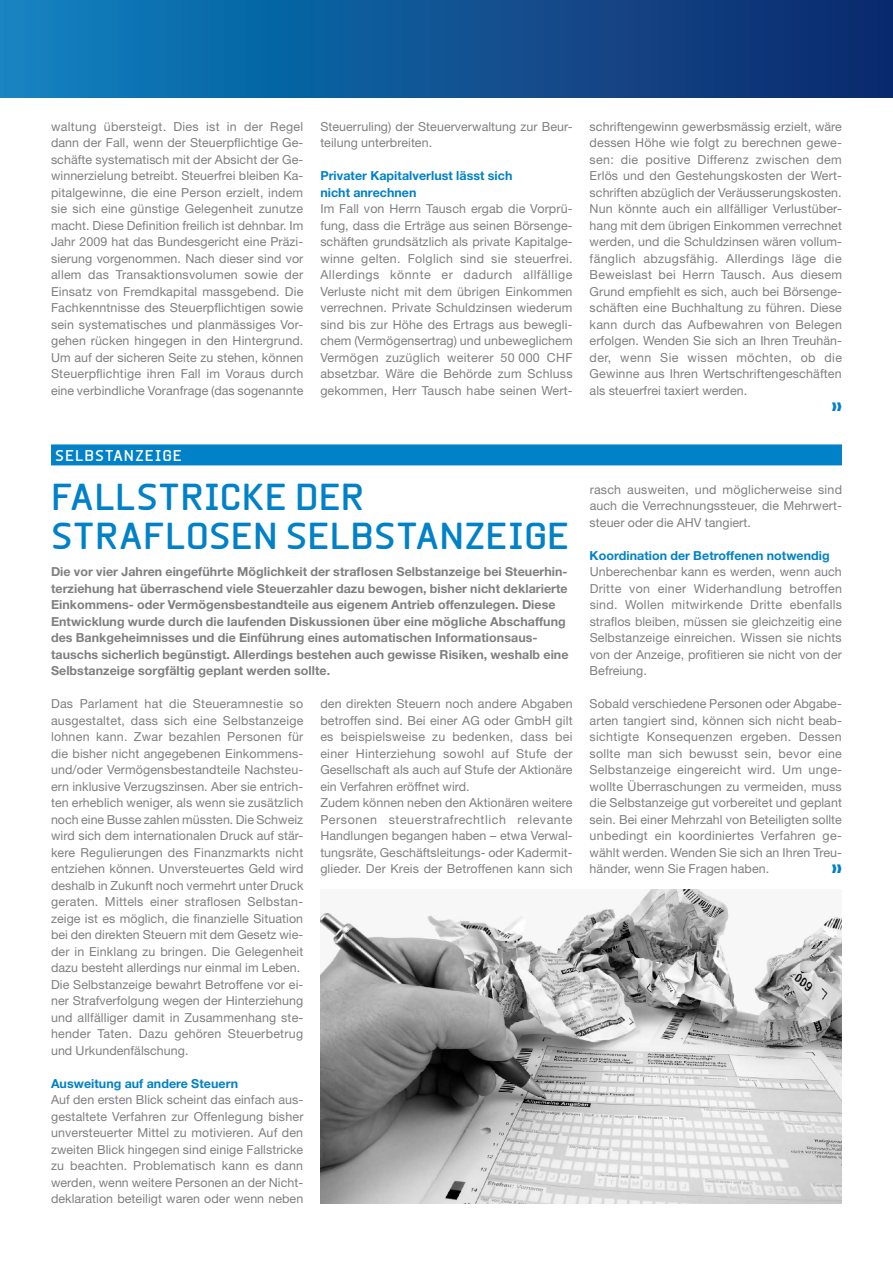
<style>
.page{position:relative;width:893px;height:1263px;background:#fff}
.page>*{position:absolute;margin:0;border:0;box-sizing:border-box;transform-origin:0 0}
.t1{font:700 36px/39px "Beta Sans";color:#0081c8}
.t2{font:700 15px "Beta Sans";letter-spacing:.06em;color:#fff}
.t3{font:12.45px/16.5px "Helvetica Neue LT Std";letter-spacing:.005em;color:#808083;text-align:justify}
.t4{font:700 12.45px/16.5px "Helvetica Neue LT Std";letter-spacing:.005em;color:#808083}
.t5{font:700 12.45px/16.5px "Helvetica Neue LT Std";letter-spacing:.005em;color:#0081c8}
</style>
<div class="page">
<div style="left:0;top:0;width:893px;height:98px;background:linear-gradient(to right,#0f82c0,#0e286b)"></div>
<div style="left:51px;top:444px;width:791px;height:21px;background:#0081c8"></div>
<img style="left:320px;top:890px;width:522px;height:313px">
<p class="t3" style="left:51px;top:118px;width:254px">waltung übersteigt. Dies ist in der Regel dann der Fall, wenn der Steuerpflichtige Ge&shy;schäfte systematisch mit der Absicht der Ge&shy;winnerzielung betreibt. Steuerfrei bleiben Ka&shy;pitalgewinne, die eine Person erzielt, indem sie sich eine günstige Gelegenheit zunutze macht. Diese Definition freilich ist dehnbar. Im Jahr 2009 hat das Bundesgericht eine Präzi&shy;sierung vorgenommen. Nach dieser sind vor allem das Transaktionsvolumen sowie der Einsatz von Fremdkapital massgebend. Die Fachkenntnisse des Steuerpflichtigen sowie sein systematisches und planmässiges Vor&shy;gehen rücken hingegen in den Hintergrund.<br>Um auf der sicheren Seite zu stehen, können Steuerpflichtige ihren Fall im Voraus durch eine verbindliche Voranfrage (das sogenannte</p>
<p class="t3" style="left:320px;top:118px;width:254px">Steuerruling) der Steuerverwaltung zur Beur&shy;teilung unterbreiten.</p>
<p class="t5" style="left:320px;top:167px;width:194px">Privater Kapitalverlust lässt sich nicht anrechnen</p>
<p class="t3" style="left:320px;top:200px;width:254px">Im Fall von Herrn Tausch ergab die Vorprü&shy;fung, dass die Erträge aus seinen Börsenge&shy;schäften grundsätzlich als private Kapitalge&shy;winne gelten. Folglich sind sie steuerfrei.<br>Allerdings könnte er dadurch allfällige Verluste nicht mit dem übrigen Einkommen verrechnen. Private Schuldzinsen wiederum sind bis zur Höhe des Ertrags aus bewegli&shy;chem (Vermögensertrag) und unbeweglichem Vermögen zuzüglich weiterer 50 000 CHF absetzbar. Wäre die Behörde zum Schluss gekommen, Herr Tausch habe seinen Wert-</p>
<p class="t3" style="left:590px;top:118px;width:254px">schriftengewinn gewerbsmässig erzielt, wäre dessen Höhe wie folgt zu berechnen gewe&shy;sen: die positive Differenz zwischen dem Erlös und den Gestehungskosten der Wert&shy;schriften abzüglich der Veräusserungskosten.<br>Nun könnte auch ein allfälliger Verlustüber&shy;hang mit dem übrigen Einkommen verrechnet werden, und die Schuldzinsen wären vollum&shy;fänglich abzugsfähig. Allerdings läge die Beweislast bei Herrn Tausch. Aus diesem Grund empfiehlt es sich, auch bei Börsenge&shy;schäften eine Buchhaltung zu führen. Diese kann durch das Aufbewahren von Belegen erfolgen. Wenden Sie sich an Ihren Treuhän&shy;der, wenn Sie wissen möchten, ob die Gewinne aus Ihren Wertschriftengeschäften als steuerfrei taxiert werden.</p>
<p class="t2" style="left:55px;top:446px;width:80px">SELBSTANZE</p>
<p class="t2" style="left:155px;top:446px;width:27px">IGE</p>
<h1 class="t1" style="left:51px;top:478px;width:289px">FALLSTRICKE DER<br>STRAFLOSEN</h1>
<h1 class="t1" style="left:286px;top:517px;width:176px">SELBSTANZE</h1>
<h1 class="t1" style="left:508px;top:517px;width:58px">IGE</h1>
<p class="t4" style="left:51px;top:563px;width:519px">Die vor vier Jahren eingeführte Möglichkeit der straflosen Selbstanzeige bei Steuerhin&shy;terziehung hat überraschend viele Steuerzahler dazu bewogen, bisher nicht deklarierte Einkommens- oder Vermögensbestandteile aus eigenem Antrieb offenzulegen. Diese Entwicklung wurde durch die laufenden Diskussionen über eine mögliche Abschaffung des Bankgeheimnisses und die Einführung eines automatischen Informationsaus&shy;tauschs sicherlich begünstigt. Allerdings bestehen auch gewisse Risiken, weshalb eine Selbstanzeige sorgfältig geplant werden sollte.</p>
<p class="t3" style="left:51px;top:695px;width:254px;text-align:left">Das Parlament hat die Steueramnestie so ausgestaltet, dass sich eine Selbstanzeige lohnen kann. Zwar bezahlen Personen für die bisher nicht angegebenen Einkommens&shy;und/oder Vermögensbestandteile Nachsteu&shy;ern inklusive Verzugszinsen. Aber sie entrich&shy;ten erheblich weniger, als wenn sie zusätzlich noch eine Busse zahlen müssten. Die Schweiz wird sich dem internationalen Druck auf stär&shy;kere Regulierungen des Finanzmarkts nicht entziehen können. Unversteuertes Geld wird deshalb in Zukunft noch vermehrt unter Druck geraten. Mittels einer straflosen Selbstan&shy;zeige ist es möglich, die finanzielle Situation bei den direkten Steuern mit dem Gesetz wie&shy;der in Einklang zu bringen. Die Gelegenheit dazu besteht allerdings nur einmal im Leben.<br>Die Selbstanzeige bewahrt Betroffene vor ei&shy;ner Strafverfolgung wegen der Hinterziehung und allfälliger damit in Zusammenhang ste&shy;hender Taten. Dazu gehören Steuerbetrug und Urkundenfälschung.</p>
<p class="t5" style="left:51px;top:1075px;width:189px">Ausweitung auf andere Steuern</p>
<p class="t3" style="left:51px;top:1091px;width:254px">Auf den ersten Blick scheint das einfach aus&shy;gestaltete Verfahren zur Offenlegung bisher unversteuerter Mittel zu motivieren. Auf den zweiten Blick hingegen sind einige Fallstricke zu beachten. Problematisch kann es dann werden, wenn weitere Personen an der Nicht&shy;deklaration beteiligt waren oder wenn neben</p>
<p class="t3" style="left:320px;top:695px;width:254px;text-align:left">den direkten Steuern noch andere Abgaben betroffen sind. Bei einer AG oder GmbH gilt es beispielsweise zu bedenken, dass bei einer Hinterziehung sowohl auf Stufe der Gesellschaft als auch auf Stufe der Aktionäre ein Verfahren eröffnet wird.<br>Zudem können neben den Aktionären weitere Personen steuerstrafrechtlich relevante Handlungen begangen haben – etwa Verwal&shy;tungsräte, Geschäftsleitungs- oder Kadermit&shy;glieder. Der Kreis der Betroffenen kann sich</p>
<p class="t3" style="left:590px;top:481px;width:254px">rasch ausweiten, und möglicherweise sind auch die Verrechnungssteuer, die Mehrwert&shy;steuer oder die AHV tangiert.</p>
<p class="t5" style="left:590px;top:547px;width:242px">Koordination der Betroffenen notwendig</p>
<p class="t3" style="left:590px;top:563px;width:254px">Unberechenbar kann es werden, wenn auch Dritte von einer Widerhandlung betroffen sind. Wollen mitwirkende Dritte ebenfalls straflos bleiben, müssen sie gleichzeitig eine Selbstanzeige einreichen. Wissen sie nichts von der Anzeige, profitieren sie nicht von der Befreiung.</p>
<p class="t3" style="left:590px;top:695px;width:254px">Sobald verschiedene Personen oder Abgabe&shy;arten tangiert sind, können sich nicht beab&shy;sichtigte Konsequenzen ergeben. Dessen sollte man sich bewusst sein, bevor eine Selbstanzeige eingereicht wird. Um unge&shy;wollte Überraschungen zu vermeiden, muss die Selbstanzeige gut vorbereitet und geplant sein. Bei einer Mehrzahl von Beteiligten sollte unbedingt ein koordiniertes Verfahren ge&shy;wählt werden. Wenden Sie sich an Ihren Treu&shy;händer, wenn Sie Fragen haben.</p>
</div>
